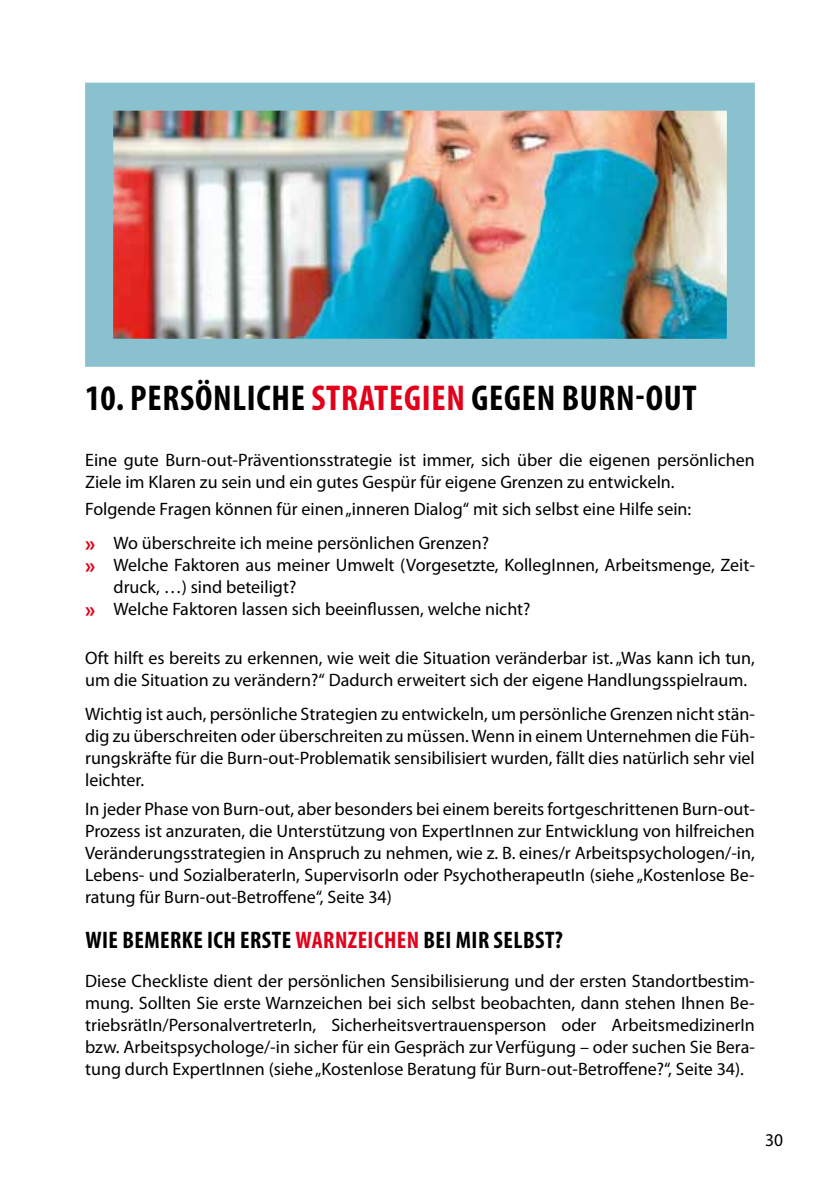
<style>
.page{position:relative;width:840px;height:1191px;background:#fff}
.page>*{position:absolute;margin:0;border:0;box-sizing:border-box;transform-origin:0 0}
.t1{font:700 condensed 36px "Myriad Pro";letter-spacing:.02em;color:#000}
.t2{font:700 condensed 24px "Myriad Pro";letter-spacing:.02em;color:#000}
.t3{font:18px/22px "Myriad Pro";color:#000}
.s1{color:#e2001a}
.s2{font-weight:700;font-size:22px;color:#e2001a}
</style>
<div class="page">
<img style="left:114px;top:112px;width:611px;height:226px">
<div style="left:85px;top:83px;width:669px;height:284px;border:28px solid #8ac1cf"></div>
<h1 class="t1" style="left:85px;top:378px;width:612px">10. PERSÖNLICHE <span class="s1">STRATEGIEN</span> GEGEN BURN-OUT</h1>
<p class="t3" style="left:85px;top:449px;width:670px">Eine gute Burn-out-Präventionsstrategie ist immer, sich über die eigenen persönlichen<br>Ziele im Klaren zu sein und ein gutes Gespür für eigene Grenzen zu entwickeln.</p>
<p class="t3" style="left:85px;top:493px;width:607px;line-height:33.4px">Folgende Fragen können für einen „inneren Dialog“ mit sich selbst eine Hilfe sein: <span class="s2">»</span> Wo überschreite ich meine persönlichen Grenzen?</p>
<p class="t3" style="left:85px;top:554px;width:670px"><span class="s2">»</span> Welche Faktoren aus meiner Umwelt (Vorgesetzte, KollegInnen, Arbeitsmenge, Zeit-</p>
<p class="t3" style="left:113px;top:576px;width:184px">druck, …) sind beteiligt?</p>
<p class="t3" style="left:85px;top:598px;width:446px"><span class="s2">»</span> Welche Faktoren lassen sich beeinflussen, welche nicht?</p>
<p class="t3" style="left:85px;top:647px;width:671px">Oft hilft es bereits zu erkennen, wie weit die Situation veränderbar ist. „Was kann ich tun, um die Situation zu verändern?“ Dadurch erweitert sich der eigene Handlungsspielraum.</p>
<p class="t3" style="left:85px;top:703px;width:671px;text-align:justify">Wichtig ist auch, persönliche Strategien zu entwickeln, um persönliche Grenzen nicht stän&shy;dig zu überschreiten oder überschreiten zu müssen. Wenn in einem Unternehmen die Füh&shy;rungskräfte für die Burn-out-Problematik sensibilisiert wurden, fällt dies natürlich sehr viel leichter.</p>
<p class="t3" style="left:85px;top:798px;width:671px;text-align:justify">In jeder Phase von Burn-out, aber besonders bei einem bereits fortgeschrittenen Burn-out-Prozess ist anzuraten, die Unterstützung von ExpertInnen zur Entwicklung von hilfreichen Veränderungsstrategien in Anspruch zu nehmen, wie z. B. eines/r Arbeitspsychologen/-in, Lebens- und SozialberaterIn, SupervisorIn oder PsychotherapeutIn (siehe „Kostenlose Be&shy;ratung für Burn-out-Betroffene“, Seite 34)</p>
<h2 class="t2" style="left:85px;top:926px;width:478px">WIE BEMERKE ICH ERSTE<span class="s1">WARNZEICHEN</span> BEI MIR SELBST?</h2>
<p class="t3" style="left:85px;top:970px;width:671px;text-align:justify">Diese Checkliste dient der persönlichen Sensibilisierung und der ersten Standortbestim&shy;mung. Sollten Sie erste Warnzeichen bei sich selbst beobachten, dann stehen Ihnen Be&shy;triebsrätIn/PersonalvertreterIn, Sicherheitsvertrauensperson oder ArbeitsmedizinerIn bzw. Arbeitspsychologe/-in sicher für ein Gespräch zur Verfügung – oder suchen Sie Bera&shy;tung durch ExpertInnen (siehe „Kostenlose Beratung für Burn-out-Betroffene?“, Seite 34).</p>
<p class="t3" style="left:764px;top:1129px;width:19px">30</p>
</div>
